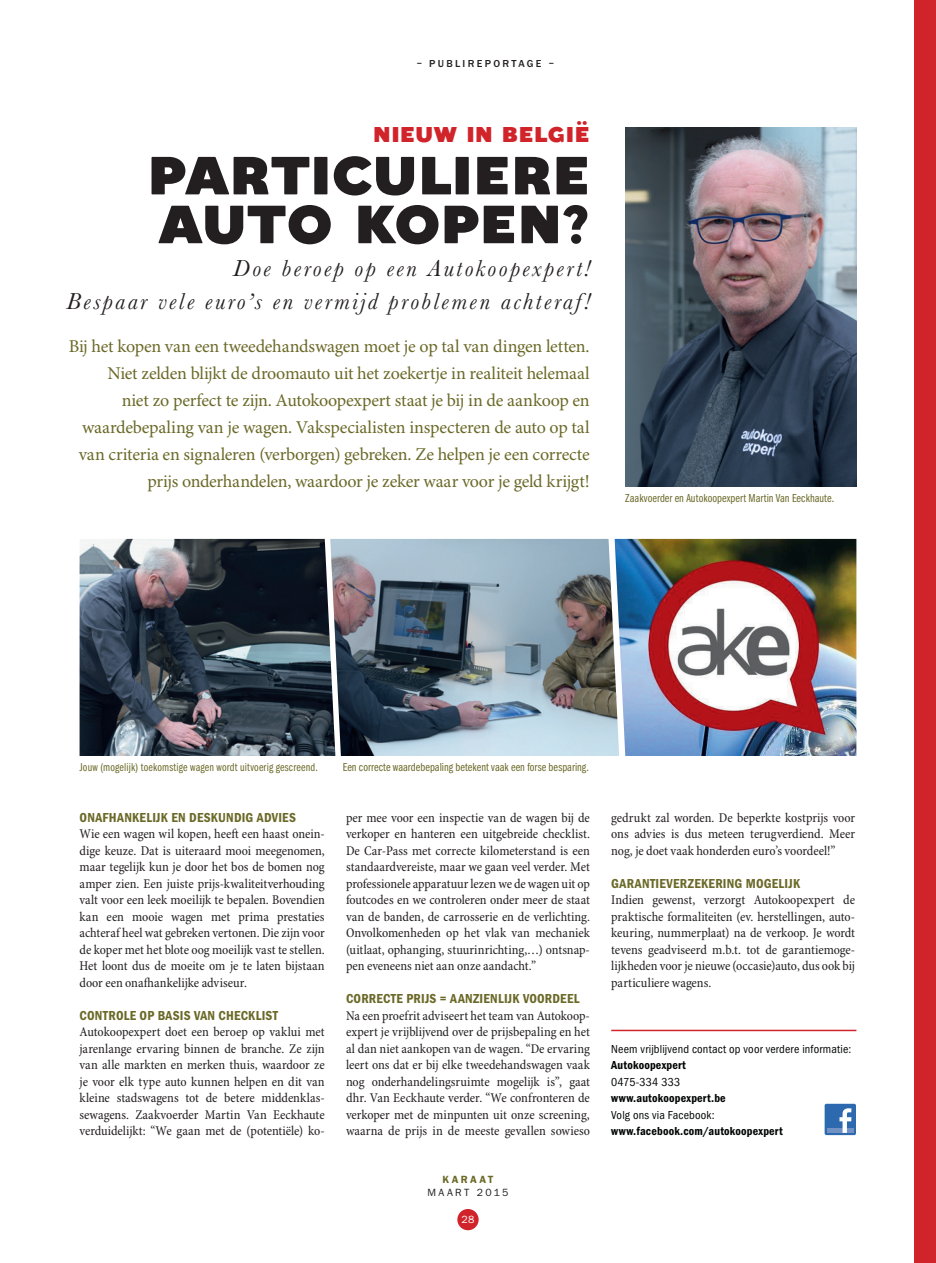
<style>
.page{position:relative;width:936px;height:1263px;background:#fff}
.page>*{position:absolute;margin:0;border:0;box-sizing:border-box;transform-origin:0 0}
.t1{font:900 75px "Gordon";letter-spacing:-.015em;color:#231f20}
.t2{font:900 30px "Gordon";letter-spacing:-.005em;color:#d1232a}
.t3{font:italic 24px/32.7px "Baskerville MT Pro";letter-spacing:.105em;color:#231f20;text-align:right}
.t4{font:18px/27px "Minion Pro";letter-spacing:-.015em;color:#6b6928;text-align:right}
.t5{font:condensed 13.5px/16.5px "Minion Pro";letter-spacing:-.005em;color:#231f20;text-align:justify}
.t6{font:13.5px "ITC Franklin Gothic Std Dm Cd";letter-spacing:.02em;color:#6b6928}
.t7{font:12px "ITC Franklin Gothic Std Bk Cp";letter-spacing:.005em;color:#6b6928}
.t8{font:condensed 12px "ITC Franklin Gothic Std";letter-spacing:.015em;color:#030505}
.t9{font:12px "ITC Franklin Gothic Std Dm Cd";letter-spacing:.015em;color:#030505}
.t10{font:11.7px "ITC Franklin Gothic Std Bk Cp";letter-spacing:.015em;color:#6b6928}
.t11{font:500 10.5px "ITC Franklin Gothic Std";letter-spacing:.22em;color:#231f20}
.t12{font:10.5px "ITC Franklin Gothic Std";letter-spacing:.225em;color:#231f20}
.t13{font:600 10.5px "ITC Franklin Gothic Std";letter-spacing:.235em;color:#6b6928}
.t14{font:10.5px "ITC Franklin Gothic Std";color:#fff}
</style>
<div class="page">
<div style="left:457px;top:1209px;width:21px;height:21px;background:#d1232a;border-radius:50%"></div>
<img style="left:625px;top:128px;width:231px;height:359px">
<div style="left:824px;top:1104px;width:31px;height:31px;background:#2c69ae;border-radius:2px"></div>
<div style="left:826px;top:1128px;width:27px;height:5px;background:#7191c3"></div>
<svg style="left:839px;top:1108px;width:12px;height:25px"></svg>
<hr style="left:611px;top:1030px;width:245px;height:1px;background:#d1232a">
<div style="left:914px;top:0;width:21px;height:1263px;background:#d1232a"></div>
<img style="left:335px;top:539px;width:279px;height:217px">
<img style="left:614px;top:539px;width:242px;height:217px">
<img style="left:80px;top:539px;width:255px;height:217px">
<p class="t11" style="left:417px;top:58px;width:139px">– PUBLIREPORTAGE –</p>
<h2 class="t2" style="left:373px;top:120px;width:218px">Nieuw in België</h2>
<h1 class="t1" style="left:147px;top:139px;width:444px">Particuliere</h1>
<h1 class="t1" style="left:158px;top:188px;width:434px">auto kopen?</h1>
<h3 class="t3" style="left:66px;top:252px;width:525px">Doe beroep op een Autokoopexpert!<br>Bespaar vele euro’s en vermijd problemen achteraf!</h3>
<p class="t4" style="left:69px;top:333px;width:522px">Bij het kopen van een tweedehandswagen moet je op tal van dingen letten.<br>Niet zelden blijkt de droomauto uit het zoekertje in realiteit helemaal<br>niet zo perfect te zijn. Autokoopexpert staat je bij in de aankoop en waardebepaling van je wagen. Vakspecialisten inspecteren de auto op tal van criteria en signaleren (verborgen) gebreken. Ze helpen je een correcte prijs onderhandelen, waardoor je zeker waar voor je geld krijgt!</p>
<p class="t7" style="left:625px;top:491px;width:210px">Zaakvoerder en Autokoopexpert Martin Van Eeckhaute.</p>
<p class="t10" style="left:80px;top:760px;width:240px">Jouw (mogelijk) toekomstige wagen wordt uitvoerig gescreend.</p>
<p class="t7" style="left:342px;top:760px;width:248px">Een correcte waardebepaling betekent vaak een forse besparing.</p>
<p class="t6" style="left:80px;top:810px;width:218px">ONAFHANKELIJK EN DESKUNDIG ADVIES</p>
<p class="t5" style="left:80px;top:826px;width:247px">Wie een wagen wil kopen, heeft een haast onein&shy;dige keuze. Dat is uiteraard mooi meegenomen, maar tegelijk kun je door het bos de bomen nog amper zien. Een juiste prijs-kwaliteitverhouding valt voor een leek moeilijk te bepalen. Bovendien kan een mooie wagen met prima prestaties achteraf heel wat gebreken vertonen. Die zijn voor de koper met het blote oog moeilijk vast te stellen.<br>Het loont dus de moeite om je te laten bijstaan door een onafhankelijke adviseur.</p>
<p class="t6" style="left:80px;top:1008px;width:200px">CONTROLE OP BASIS VAN CHECKLIST</p>
<p class="t5" style="left:80px;top:1024px;width:247px">Autokoopexpert doet een beroep op vaklui met jarenlange ervaring binnen de branche. Ze zijn van alle markten en merken thuis, waardoor ze je voor elk type auto kunnen helpen en dit van kleine stadswagens tot de betere middenklas&shy;sewagens. Zaakvoerder Martin Van Eeckhaute verduidelijkt: “We gaan met de (potentiële) ko-</p>
<p class="t5" style="left:346px;top:810px;width:245px">per mee voor een inspectie van de wagen bij de verkoper en hanteren een uitgebreide checklist.<br>De Car-Pass met correcte kilometerstand is een standaardvereiste, maar we gaan veel verder. Met professionele apparatuur lezen we de wagen uit op foutcodes en we controleren onder meer de staat van de banden, de carrosserie en de verlichting.<br>Onvolkomenheden op het vlak van mechaniek (uitlaat, ophanging, stuurinrichting,…) ontsnap&shy;pen eveneens niet aan onze aandacht.”</p>
<p class="t6" style="left:346px;top:991px;width:235px">CORRECTE PRIJS = AANZIENLIJK VOORDEEL</p>
<p class="t5" style="left:346px;top:1008px;width:245px">Na een proefrit adviseert het team van Autokoop&shy;expert je vrijblijvend over de prijsbepaling en het al dan niet aankopen van de wagen. “De ervaring leert ons dat er bij elke tweedehandswagen vaak nog onderhandelingsruimte mogelijk is”, gaat dhr. Van Eeckhaute verder. “We confronteren de verkoper met de minpunten uit onze screening, waarna de prijs in de meeste gevallen sowieso</p>
<p class="t13" style="left:442px;top:1173px;width:53px">KARAAT</p>
<p class="t12" style="left:427px;top:1186px;width:83px">MAART 2015</p>
<p class="t14" style="left:461px;top:1213px;width:14px">28</p>
<p class="t5" style="left:611px;top:810px;width:245px">gedrukt zal worden. De beperkte kostprijs voor ons advies is dus meteen terugverdiend. Meer nog, je doet vaak honderden euro’s voordeel!”</p>
<p class="t6" style="left:611px;top:876px;width:190px">GARANTIEVERZEKERING MOGELIJK</p>
<p class="t5" style="left:611px;top:892px;width:245px">Indien gewenst, verzorgt Autokoopexpert de praktische formaliteiten (ev. herstellingen, auto&shy;keuring, nummerplaat) na de verkoop. Je wordt tevens geadviseerd m.b.t. tot de garantiemoge&shy;lijkheden voor je nieuwe (occasie)auto, dus ook bij particuliere wagens.</p>
<p class="t8" style="left:611px;top:1042px;width:241px">Neem vrijblijvend contact op voor verdere informatie:</p>
<p class="t9" style="left:611px;top:1058px;width:76px">AUTOKOOPEXPERT</p>
<p class="t8" style="left:611px;top:1075px;width:70px">0475-334 333</p>
<p class="t9" style="left:611px;top:1091px;width:116px">WWW.AUTOKOOPEXPERT.BE</p>
<p class="t8" style="left:611px;top:1108px;width:105px">Volg ons via Facebook:</p>
<p class="t9" style="left:611px;top:1124px;width:173px">WWW.FACEBOOK.COM/AUTOKOOPEXPERT</p>
</div>
